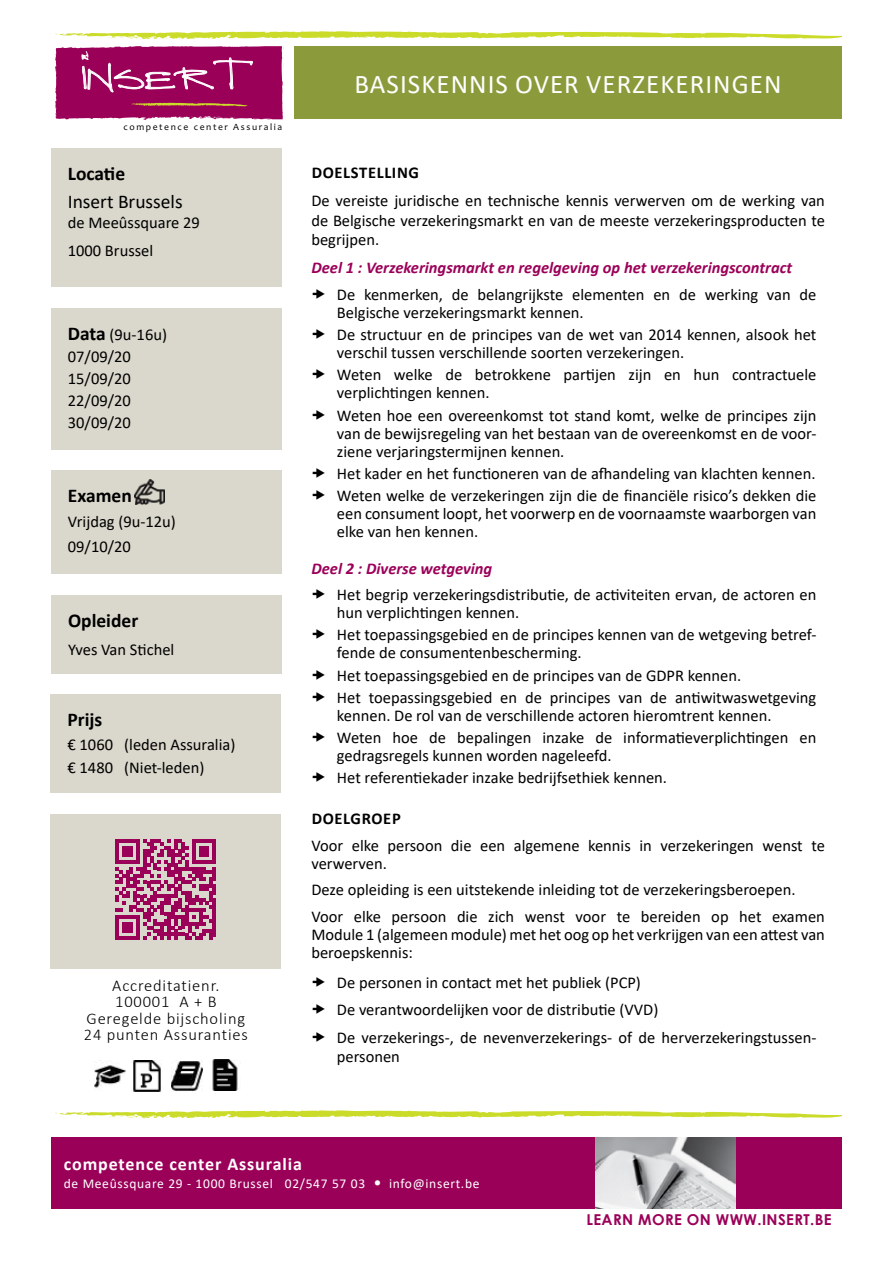
<style>
.page{position:relative;width:893px;height:1263px;background:#fff}
.page>*{position:absolute;margin:0;border:0;box-sizing:border-box;transform-origin:0 0}
.t1{font:43.05px "Herbert";color:#fff}
.t2{font:27px "Calibri";letter-spacing:.04em;color:#fff}
.t3{font:700 19.5px "Calibri";color:#000}
.t4{font:19.5px "Calibri";color:#000}
.t5{font:700 18px "Calibri";letter-spacing:.05em;color:#fff}
.t6{font:16.5px/18px "Calibri";color:#000}
.t7{font:italic 700 16.5px "Calibri";color:#9b0059}
.t8{font:300 16.5px/16.5px "Calibri";letter-spacing:.05em;color:#000;text-align:center}
.t9{font:700 16.5px "Calibri";letter-spacing:.04em;color:#000}
.t10{font:700 15px "Century Gothic";letter-spacing:.025em;color:#9b0059}
.t11{font:13.5px "Calibri";letter-spacing:.05em;color:#fff}
.t12{font:9.6px "Candara";letter-spacing:.17em;color:#000}
.s1{font-weight:700;font-size:19.5px}
.s2{font-size:16.5px}
</style>
<div class="page">
<svg style="left:51px;top:31px;width:791px;height:89px"></svg>
<svg style="left:51px;top:1110px;width:791px;height:8px"></svg>
<div style="left:51px;top:1137px;width:791px;height:71px;background:#9b0059"></div>
<img style="left:595px;top:1137px;width:140px;height:72px">
<div style="left:51px;top:814px;width:230px;height:155px;background:#dad8cc"></div>
<div style="left:51px;top:149px;width:230px;height:138px;background:#dad8cc"></div>
<div style="left:51px;top:308px;width:231px;height:142px;background:#dad8cc"></div>
<div style="left:51px;top:471px;width:231px;height:103px;background:#dad8cc"></div>
<div style="left:51px;top:595px;width:231px;height:79px;background:#dad8cc"></div>
<div style="left:50px;top:695px;width:231px;height:98px;background:#dad8cc"></div>
<div style="left:294px;top:46px;width:548px;height:73px;background:#8b9b3c"></div>
<svg style="left:116px;top:839px;width:100px;height:101px"></svg>
<hr style="left:213px;top:898px;width:3px;height:38px;background:#9b0059">
<img style="left:95px;top:1060px;width:31px;height:28px">
<img style="left:132px;top:1060px;width:29px;height:31px">
<img style="left:171px;top:1060px;width:31px;height:31px">
<img style="left:212px;top:1060px;width:26px;height:31px">
<img style="left:135px;top:480px;width:30px;height:24px">
<h1 class="t1" style="left:83px;top:49px;width:173px">I NSERT</h1>
<p class="t12" style="left:123px;top:121px;width:160px">competence center Assuralia</p>
<p class="t3" style="left:68px;top:160px;width:59px">Locatie</p>
<p class="t4" style="left:68px;top:188px;width:116px">Insert Brussels</p>
<p class="t6" style="left:68px;top:208px;width:134px;line-height:28px">de Meeûssquare 29<br>1000 Brussel</p>
<p class="t6" style="left:68px;top:323px;width:101px;line-height:22px"><span class="s1">Data</span> (9u-16u)<br>07/09/20<br>15/09/20<br>22/09/20<br>30/09/20</p>
<p class="t3" style="left:68px;top:482px;width:65px">Examen</p>
<p class="t6" style="left:68px;top:509px;width:109px;line-height:25px">Vrijdag (9u-12u)<br>09/10/20</p>
<p class="t3" style="left:68px;top:606px;width:72px">Opleider</p>
<p class="t6" style="left:68px;top:640px;width:108px">Yves Van Stichel</p>
<p class="t3" style="left:68px;top:706px;width:36px">Prijs</p>
<p class="t6" style="left:68px;top:732px;width:169px;line-height:23.5px">€ 1060 (leden Assuralia) € 1480 (Niet-leden)</p>
<p class="t8" style="left:84px;top:977px;width:166px">Accreditatienr.<br>100001 A + B<br>Geregelde bijscholing<br>24 punten Assuranties</p>
<h2 class="t2" style="left:354px;top:65px;width:429px">BASISKENNIS OVER VERZEKERINGEN</h2>
<p class="t9" style="left:312px;top:161px;width:109px">DOELSTELLING</p>
<p class="t6" style="left:311px;top:191px;width:515px;line-height:19.5px;text-align:justify">De vereiste juridische en technische kennis verwerven om de werking van de Belgische verzekeringsmarkt en van de meeste verzekeringsproducten te begrijpen.</p>
<p class="t7" style="left:311px;top:256px;width:482px">Deel 1 : Verzekeringsmarkt en regelgeving op het verzekeringscontract</p>
<p class="t6" style="left:337px;top:285px;width:481px">De kenmerken, de belangrijkste elementen en de werking van de<br>Belgische verzekeringsmarkt kennen.</p>
<p class="t6" style="left:337px;top:325px;width:481px">De structuur en de principes van de wet van 2014 kennen, alsook het verschil tussen verschillende soorten verzekeringen.</p>
<p class="t6" style="left:337px;top:365px;width:481px">Weten welke de betrokkene partijen zijn en hun contractuele verplichtingen kennen.</p>
<p class="t6" style="left:337px;top:406px;width:481px;text-align:justify">Weten hoe een overeenkomst tot stand komt, welke de principes zijn van de bewijsregeling van het bestaan van de overeenkomst en de voor&shy;ziene verjaringstermijnen kennen.</p>
<p class="t6" style="left:337px;top:462px;width:481px;line-height:22.2px">Het kader en het functioneren van de afhandeling van klachten kennen.<br>Weten welke de verzekeringen zijn die de financiële risico’s dekken die</p>
<p class="t6" style="left:337px;top:504px;width:481px">een consument loopt, het voorwerp en de voornaamste waarborgen van elke van hen kennen.</p>
<p class="t7" style="left:311px;top:556px;width:182px">Deel 2 : Diverse wetgeving</p>
<p class="t6" style="left:337px;top:585px;width:481px">Het begrip verzekeringsdistributie, de activiteiten ervan, de actoren en hun verplichtingen kennen.</p>
<p class="t6" style="left:337px;top:625px;width:481px">Het toepassingsgebied en de principes kennen van de wetgeving betref&shy;fende de consumentenbescherming.</p>
<p class="t6" style="left:337px;top:664px;width:481px;line-height:22.2px">Het toepassingsgebied en de principes van de GDPR kennen.<br>Het toepassingsgebied en de principes van de antiwitwaswetgeving</p>
<p class="t6" style="left:337px;top:704px;width:481px;line-height:22.2px">kennen. De rol van de verschillende actoren hieromtrent kennen.<br>Weten hoe de bepalingen inzake de informatieverplichtingen en</p>
<p class="t6" style="left:337px;top:744px;width:332px;line-height:22.2px">gedragsregels kunnen worden nageleefd.<br>Het referentiekader inzake bedrijfsethiek kennen.</p>
<p class="t9" style="left:312px;top:807px;width:91px">DOELGROEP</p>
<p class="t6" style="left:311px;top:836px;width:515px">Voor elke persoon die een algemene kennis in verzekeringen wenst te verwerven.</p>
<p class="t6" style="left:311px;top:876px;width:515px;line-height:26.5px">Deze opleiding is een uitstekende inleiding tot de verzekeringsberoepen.<br>Voor elke persoon die zich wenst voor te bereiden op het examen</p>
<p class="t6" style="left:311px;top:925px;width:515px">Module 1 (algemeen module) met het oog op het verkrijgen van een attest van beroepskennis:</p>
<p class="t6" style="left:337px;top:969px;width:323px;line-height:26.5px">De personen in contact met het publiek (PCP)<br>De verantwoordelijken voor de distributie (VVD)</p>
<p class="t6" style="left:337px;top:1027px;width:481px;line-height:19.5px">De verzekerings-, de nevenverzekerings- of de herverzekeringstussen&shy;personen</p>
<p class="t5" style="left:64px;top:1151px;width:240px">competence center Assuralia</p>
<p class="t11" style="left:64px;top:1174px;width:417px">de Meeûssquare 29 - 1000 Brussel 02/547 57 03 <span class="s2">•</span> info@insert.be</p>
<p class="t10" style="left:586px;top:1208px;width:247px">LEARN MORE ON WWW.INSERT.BE</p>
</div>
